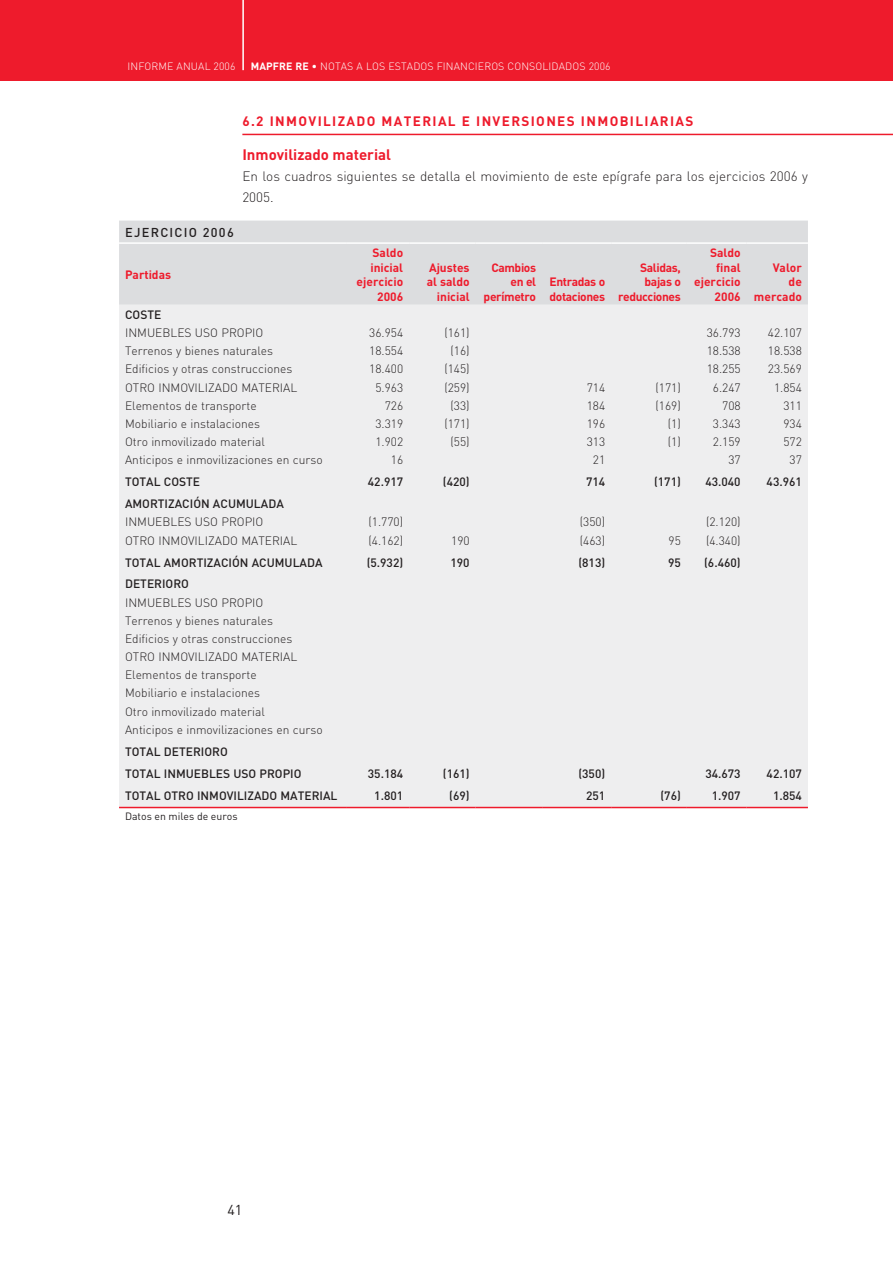
<style>
.page{position:relative;width:893px;height:1263px;background:#fff}
.page>*{position:absolute;margin:0;border:0;box-sizing:border-box;transform-origin:0 0}
.t1{font:700 15px "DIN";color:#ee1b2c}
.t2{font:14.25px "DIN";color:#231f20}
.t3{font:300 13.5px/21px "DIN";color:#231f20}
.t4{font:700 13.5px "DIN";letter-spacing:.1em;color:#ee1b2c}
.t5{font:500 12.75px "DIN";letter-spacing:.1em;color:#231f20}
.t6{font:300 12px/18.1px "DIN";color:#231f20}
.t7{font:500 12px/21.9px "DIN";color:#231f20}
.t8{font:700 12px/14.4px "DIN";color:#ee1b2c;text-align:right}
.t9{font:700 12px/14.4px "DIN";letter-spacing:-.03em;color:#ee1b2c;text-align:right}
.t10{font:300 10.5px "DIN";letter-spacing:.01em;color:#fff}
.t11{font:10.5px "DIN";color:#231f20}
.s1{font-weight:700}
</style>
<div class="page">
<div style="left:0;top:0;width:893px;height:81px;background:#ee1b2c"></div>
<hr style="left:242px;top:0;width:2px;height:70px;background:#fff">
<hr style="left:242px;top:134px;width:651px;height:1px;background:#ee1b2c">
<div style="left:119px;top:221px;width:689px;height:84px;background:#dcdddf"></div>
<div style="left:119px;top:305px;width:689px;height:502px;background:#eeeeef"></div>
<hr style="left:119px;top:242px;width:228px;height:2px;background:#fff">
<hr style="left:347px;top:242px;width:62px;height:2px;background:#fff">
<hr style="left:409px;top:242px;width:67px;height:2px;background:#fff">
<hr style="left:476px;top:242px;width:66px;height:2px;background:#fff">
<hr style="left:542px;top:242px;width:69px;height:2px;background:#fff">
<hr style="left:611px;top:242px;width:76px;height:2px;background:#fff">
<hr style="left:687px;top:242px;width:60px;height:2px;background:#fff">
<hr style="left:747px;top:242px;width:61px;height:2px;background:#fff">
<hr style="left:119px;top:807px;width:228px;height:1px;background:#ee1b2c">
<hr style="left:347px;top:807px;width:62px;height:1px;background:#ee1b2c">
<hr style="left:409px;top:807px;width:67px;height:1px;background:#ee1b2c">
<hr style="left:476px;top:807px;width:66px;height:1px;background:#ee1b2c">
<hr style="left:542px;top:807px;width:69px;height:1px;background:#ee1b2c">
<hr style="left:611px;top:807px;width:76px;height:1px;background:#ee1b2c">
<hr style="left:687px;top:807px;width:60px;height:1px;background:#ee1b2c">
<hr style="left:747px;top:807px;width:61px;height:1px;background:#ee1b2c">
<p class="t10" style="left:128px;top:60px;width:109px">INFORME ANUAL 2006</p>
<p class="t10" style="left:251px;top:60px;width:361px"><span class="s1">MAPFRE RE •</span> NOTAS A LOS ESTADOS FINANCIEROS CONSOLIDADOS 2006</p>
<p class="t4" style="left:242px;top:112px;width:453px">6.2 INMOVILIZADO MATERIAL E INVERSIONES INMOBILIARIAS</p>
<p class="t1" style="left:242px;top:145px;width:150px">Inmovilizado material</p>
<p class="t3" style="left:242px;top:165px;width:567px">En los cuadros siguientes se detalla el movimiento de este epígrafe para los ejercicios 2006 y<br>2005.</p>
<p class="t5" style="left:125px;top:224px;width:110px">EJERCICIO 2006</p>
<p class="t8" style="left:125px;top:267px;width:48px">Partidas</p>
<p class="t8" style="left:357px;top:245px;width:48px">Saldo inicial ejercicio<br>2006</p>
<p class="t8" style="left:427px;top:260px;width:44px">Ajustes al saldo inicial</p>
<p class="t9" style="left:484px;top:260px;width:54px">Cambios en el perímetro</p>
<p class="t9" style="left:549px;top:274px;width:57px;text-align:left">Entradas o dotaciones</p>
<p class="t9" style="left:618px;top:260px;width:64px">Salidas, bajas o reducciones</p>
<p class="t8" style="left:694px;top:245px;width:48px">Saldo final ejercicio<br>2006</p>
<p class="t8" style="left:754px;top:260px;width:49px">Valor<br>de mercado</p>
<p class="t7" style="left:125px;top:303px;width:38px">COSTE</p>
<p class="t6" style="left:125px;top:324px;width:140px">INMUEBLES USO PROPIO</p>
<p class="t6" style="left:369px;top:324px;width:36px">36.954</p>
<p class="t6" style="left:444px;top:324px;width:27px">(161)</p>
<p class="t6" style="left:707px;top:324px;width:36px">36.793</p>
<p class="t6" style="left:768px;top:324px;width:36px">42.107</p>
<p class="t6" style="left:125px;top:342px;width:150px">Terrenos y bienes naturales</p>
<p class="t6" style="left:369px;top:342px;width:36px">18.554</p>
<p class="t6" style="left:450px;top:342px;width:21px">(16)</p>
<p class="t6" style="left:707px;top:342px;width:36px">18.538</p>
<p class="t6" style="left:768px;top:342px;width:36px">18.538</p>
<p class="t6" style="left:125px;top:360px;width:169px">Edificios y otras construcciones</p>
<p class="t6" style="left:369px;top:360px;width:36px">18.400</p>
<p class="t6" style="left:444px;top:360px;width:27px">(145)</p>
<p class="t6" style="left:707px;top:360px;width:36px">18.255</p>
<p class="t6" style="left:768px;top:360px;width:36px">23.569</p>
<p class="t6" style="left:125px;top:378px;width:174px">OTRO INMOVILIZADO MATERIAL</p>
<p class="t6" style="left:375px;top:378px;width:29px">5.963</p>
<p class="t6" style="left:444px;top:378px;width:27px">(259)</p>
<p class="t6" style="left:587px;top:378px;width:20px">714</p>
<p class="t6" style="left:655px;top:378px;width:27px">(171)</p>
<p class="t6" style="left:713px;top:378px;width:29px">6.247</p>
<p class="t6" style="left:774px;top:378px;width:29px">1.854</p>
<p class="t6" style="left:125px;top:396px;width:133px">Elementos de transporte</p>
<p class="t6" style="left:385px;top:396px;width:20px">726</p>
<p class="t6" style="left:450px;top:396px;width:21px">(33)</p>
<p class="t6" style="left:587px;top:396px;width:20px">184</p>
<p class="t6" style="left:655px;top:396px;width:27px">(169)</p>
<p class="t6" style="left:722px;top:396px;width:20px">708</p>
<p class="t6" style="left:783px;top:396px;width:20px">311</p>
<p class="t6" style="left:125px;top:414px;width:136px">Mobiliario e instalaciones</p>
<p class="t6" style="left:375px;top:414px;width:29px">3.319</p>
<p class="t6" style="left:444px;top:414px;width:27px">(171)</p>
<p class="t6" style="left:587px;top:414px;width:20px">196</p>
<p class="t6" style="left:668px;top:414px;width:14px">(1)</p>
<p class="t6" style="left:713px;top:414px;width:29px">3.343</p>
<p class="t6" style="left:783px;top:414px;width:20px">934</p>
<p class="t6" style="left:125px;top:433px;width:141px">Otro inmovilizado material</p>
<p class="t6" style="left:375px;top:433px;width:29px">1.902</p>
<p class="t6" style="left:450px;top:433px;width:21px">(55)</p>
<p class="t6" style="left:587px;top:433px;width:20px">313</p>
<p class="t6" style="left:668px;top:433px;width:14px">(1)</p>
<p class="t6" style="left:713px;top:433px;width:29px">2.159</p>
<p class="t6" style="left:783px;top:433px;width:20px">572</p>
<p class="t6" style="left:125px;top:451px;width:199px">Anticipos e inmovilizaciones en curso</p>
<p class="t6" style="left:391px;top:451px;width:14px">16</p>
<p class="t6" style="left:593px;top:451px;width:14px">21</p>
<p class="t6" style="left:728px;top:451px;width:14px">37</p>
<p class="t6" style="left:790px;top:451px;width:14px">37</p>
<p class="t7" style="left:125px;top:471px;width:77px">TOTAL COSTE</p>
<p class="t7" style="left:368px;top:471px;width:37px">42.917</p>
<p class="t7" style="left:443px;top:471px;width:28px">(420)</p>
<p class="t7" style="left:586px;top:471px;width:21px">714</p>
<p class="t7" style="left:654px;top:471px;width:28px">(171)</p>
<p class="t7" style="left:705px;top:471px;width:37px">43.040</p>
<p class="t7" style="left:767px;top:471px;width:37px">43.961</p>
<p class="t7" style="left:125px;top:492px;width:160px">AMORTIZACIÓN ACUMULADA</p>
<p class="t6" style="left:125px;top:513px;width:140px">INMUEBLES USO PROPIO</p>
<p class="t6" style="left:369px;top:513px;width:36px">(1.770)</p>
<p class="t6" style="left:580px;top:513px;width:27px">(350)</p>
<p class="t6" style="left:706px;top:513px;width:36px">(2.120)</p>
<p class="t6" style="left:125px;top:531px;width:174px">OTRO INMOVILIZADO MATERIAL</p>
<p class="t6" style="left:369px;top:531px;width:36px">(4.162)</p>
<p class="t6" style="left:451px;top:531px;width:20px">190</p>
<p class="t6" style="left:580px;top:531px;width:27px">(463)</p>
<p class="t6" style="left:668px;top:531px;width:14px">95</p>
<p class="t6" style="left:706px;top:531px;width:36px">(4.340)</p>
<p class="t7" style="left:125px;top:551px;width:199px">TOTAL AMORTIZACIÓN ACUMULADA</p>
<p class="t7" style="left:367px;top:551px;width:38px">(5.932)</p>
<p class="t7" style="left:450px;top:551px;width:21px">190</p>
<p class="t7" style="left:578px;top:551px;width:28px">(813)</p>
<p class="t7" style="left:668px;top:551px;width:14px">95</p>
<p class="t7" style="left:704px;top:551px;width:38px">(6.460)</p>
<p class="t7" style="left:125px;top:573px;width:65px">DETERIORO</p>
<p class="t6" style="left:125px;top:593px;width:199px">INMUEBLES USO PROPIO<br>Terrenos y bienes naturales<br>Edificios y otras construcciones<br>OTRO INMOVILIZADO MATERIAL<br>Elementos de transporte<br>Mobiliario e instalaciones<br>Otro inmovilizado material<br>Anticipos e inmovilizaciones en curso</p>
<p class="t7" style="left:125px;top:740px;width:178px">TOTAL DETERIORO<br>TOTAL INMUEBLES USO PROPIO</p>
<p class="t7" style="left:368px;top:762px;width:37px">35.184</p>
<p class="t7" style="left:443px;top:762px;width:28px">(161)</p>
<p class="t7" style="left:578px;top:762px;width:28px">(350)</p>
<p class="t7" style="left:705px;top:762px;width:37px">34.673</p>
<p class="t7" style="left:767px;top:762px;width:37px">42.107</p>
<p class="t7" style="left:125px;top:784px;width:214px">TOTAL OTRO INMOVILIZADO MATERIAL</p>
<p class="t7" style="left:374px;top:784px;width:30px">1.801</p>
<p class="t7" style="left:449px;top:784px;width:22px">(69)</p>
<p class="t7" style="left:586px;top:784px;width:21px">251</p>
<p class="t7" style="left:660px;top:784px;width:22px">(76)</p>
<p class="t7" style="left:712px;top:784px;width:30px">1.907</p>
<p class="t7" style="left:773px;top:784px;width:30px">1.854</p>
<p class="t11" style="left:125px;top:810px;width:114px">Datos en miles de euros</p>
<p class="t2" style="left:227px;top:1201px;width:16px">41</p>
</div>
